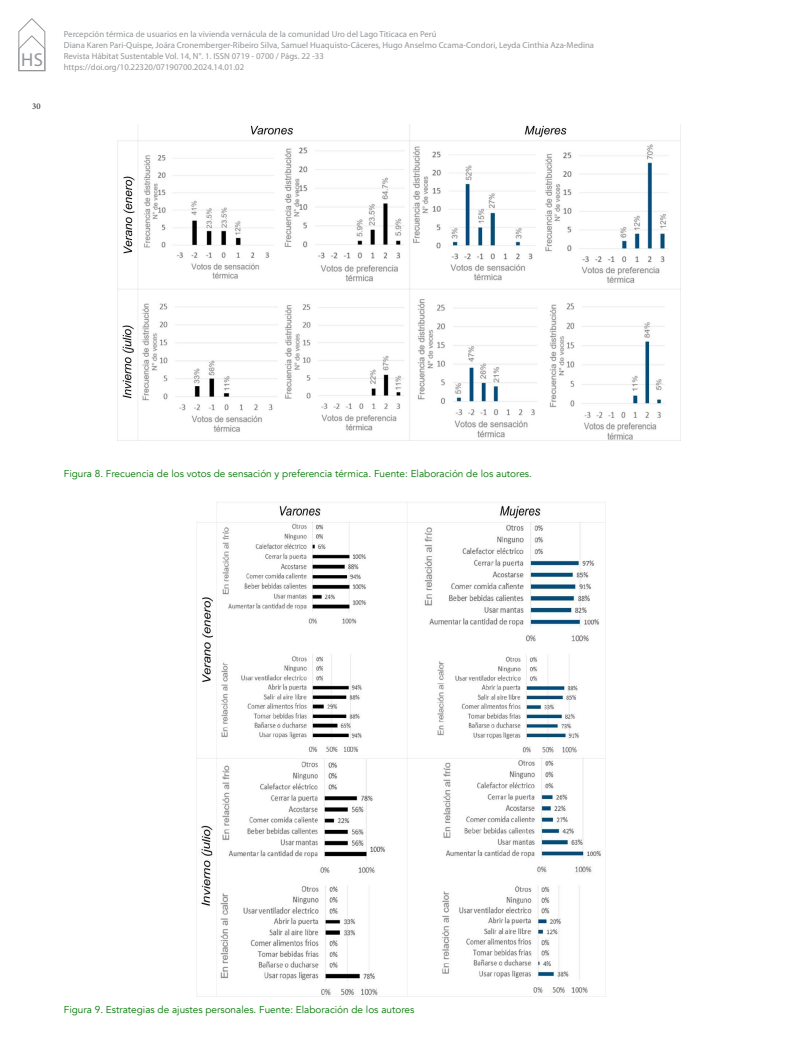
<style>
.page{position:relative;width:798px;height:1063px;background:#fff}
.page>*{position:absolute;margin:0;border:0;box-sizing:border-box;transform-origin:0 0}
.t1{font:18.75px "Myriad Pro";color:#939598}
._14_PIE_DE_FOTOS{font:10px "Avenir";color:#007800}
.t2{font:8.75px/11.2px "Myriad Pro";color:#939598}
.t3{font:8.75px "Minion Pro";color:#231f20}
</style>
<div class="page">
<svg style="left:19px;top:18px;width:26px;height:53px"></svg>
<img style="left:118px;top:124px;width:562px;height:316px">
<img style="left:197px;top:502px;width:408px;height:494px">
<h1 class="t1" style="left:21px;top:48px;width:24px">HS</h1>
<p class="t3" style="left:32px;top:101px;width:10px">30</p>
<p class="t2" style="left:64px;top:28px;width:531px">Percepción térmica de usuarios en la vivienda vernácula de la comunidad Uro del Lago Titicaca en Perú<br>Diana Karen Pari-Quispe, Joára Cronemberger-Ribeiro Silva, Samuel Huaquisto-Cáceres, Hugo Anselmo Ccama-Condori, Leyda Cinthia Aza-Medina Revista Hábitat Sustentable Vol. 14, N°. 1. ISSN 0719 - 0700 / Págs. 22 -33<br>https://doi.org/10.22320/07190700.2024.14.01.02</p>
<p class="_14_PIE_DE_FOTOS" style="left:64px;top:468px;width:469px">Figura 8. Frecuencia de los votos de sensación y preferencia térmica. Fuente: Elaboración de los autores.</p>
<p class="_14_PIE_DE_FOTOS" style="left:64px;top:1003px;width:352px">Figura 9. Estrategias de ajustes personales. Fuente: Elaboración de los autores</p>
</div>
